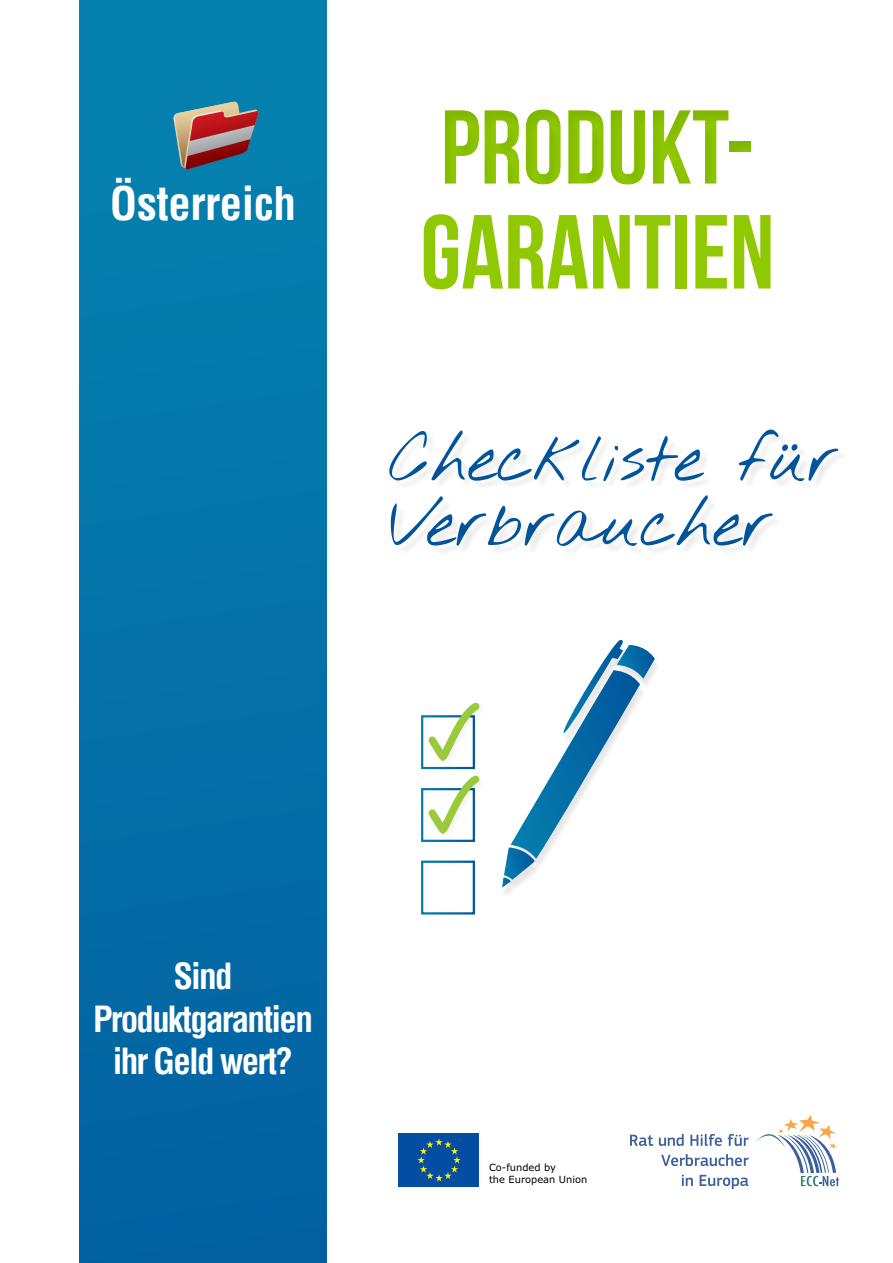
<style>
.page{position:relative;width:893px;height:1263px;background:#fff}
.page>*{position:absolute;margin:0;border:0;box-sizing:border-box;transform-origin:0 0}
.t1{font:105px/104.9px "Bebas Neue";color:#90c901}
.t2{font:54px/64.8px "Nothing You Could Do";color:#01549c}
.t3{font:700 condensed 45px "Helvetica";letter-spacing:-.01em;color:#fff}
.t4{font:700 condensed 35.25px/42.2px "Helvetica";letter-spacing:-.05em;color:#fff;text-align:center}
.t5{font:9.9px/11.9px "Verdana";color:#000}
</style>
<div class="page">
<div style="left:80px;top:0;width:246px;height:1263px;background:linear-gradient(to bottom,#0583b0,#0261a1)"></div>
<div style="left:304px;top:88px;width:589px;height:117px;background:#7c9934;opacity:.22"></div>
<svg style="left:425px;top:702px;width:55px;height:140px"></svg>
<svg style="left:502px;top:640px;width:153px;height:248px"></svg>
<div style="left:399px;top:1133px;width:80px;height:54px;background:#034ea2"></div>
<svg style="left:417px;top:1138px;width:44px;height:43px"></svg>
<svg style="left:756px;top:1115px;width:83px;height:71px"></svg>
<svg style="left:630px;top:1135px;width:23px;height:11px"></svg>
<svg style="left:659px;top:1134px;width:25px;height:12px"></svg>
<svg style="left:690px;top:1134px;width:32px;height:12px"></svg>
<svg style="left:728px;top:1134px;width:21px;height:12px"></svg>
<svg style="left:661px;top:1154px;width:88px;height:12px"></svg>
<svg style="left:682px;top:1174px;width:11px;height:12px"></svg>
<svg style="left:700px;top:1175px;width:48px;height:14px"></svg>
<svg style="left:173px;top:102px;width:86px;height:68px"></svg>
<p class="t3" style="left:110px;top:174px;width:187px">Österreich</p>
<h1 class="t1" style="left:420px;top:94px;width:356px">PRODUKT-<br>GARANTIEN</h1>
<h2 class="t2" style="left:389px;top:430px;width:451px">Checkliste für<br>Verbraucher</h2>
<p class="t4" style="left:93px;top:955px;width:221px">Sind<br>Produktgarantien ihr Geld wert?</p>
<p class="t5" style="left:489px;top:1161px;width:100px">Co-funded by<br>the European Union</p>
</div>
